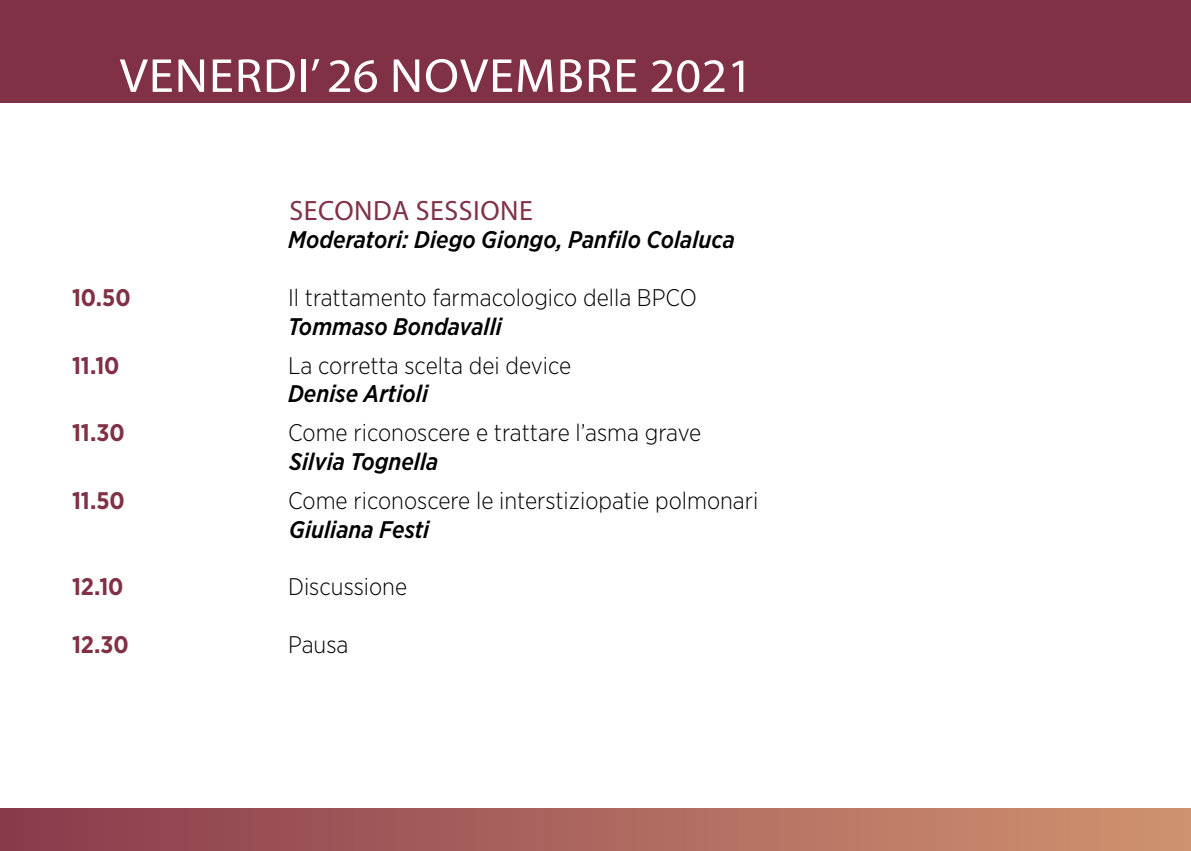
<style>
.page{position:relative;width:1191px;height:851px;background:#fff}
.page>*{position:absolute;margin:0;border:0;box-sizing:border-box;transform-origin:0 0}
.t1{font:48px "Myriad Pro";letter-spacing:.02em;color:#fff;scale:1.05 1}
.t2{font:28px "Myriad Pro";letter-spacing:.02em;color:#813146}
.t3{font:300 24px "Gotham Narrow";color:#000}
.t4{font:italic 500 24px "Gotham Narrow";color:#000}
.t5{font:700 24px "Gotham Narrow";color:#813146}
</style>
<div class="page">
<div style="left:0;top:0;width:1191px;height:102px;background:#813146"></div>
<div style="left:0;top:808px;width:1191px;height:42px;background:linear-gradient(to right,#893b4d,#d19370)"></div>
<h1 class="t1" style="left:120px;top:46px;width:605px">VENERDI’ 26 NOVEMBRE 2021</h1>
<p class="t2" style="left:289px;top:193px;width:245px">SECONDA SESSIONE</p>
<p class="t4" style="left:288px;top:224px;width:448px">Moderatori: Diego Giongo, Panfilo Colaluca</p>
<p class="t5" style="left:72px;top:282px;width:60px">10.50</p>
<p class="t3" style="left:288px;top:283px;width:410px">Il trattamento farmacologico della BPCO</p>
<p class="t4" style="left:288px;top:311px;width:215px">Tommaso Bondavalli</p>
<p class="t5" style="left:72px;top:350px;width:49px">11.10</p>
<p class="t3" style="left:288px;top:350px;width:285px">La corretta scelta dei device</p>
<p class="t4" style="left:288px;top:379px;width:142px">Denise Artioli</p>
<p class="t5" style="left:72px;top:417px;width:54px">11.30</p>
<p class="t3" style="left:288px;top:418px;width:415px">Come riconoscere e trattare l’asma grave</p>
<p class="t4" style="left:289px;top:446px;width:151px">Silvia Tognella</p>
<p class="t5" style="left:72px;top:485px;width:54px">11.50</p>
<p class="t3" style="left:288px;top:485px;width:472px">Come riconoscere le interstiziopatie polmonari</p>
<p class="t4" style="left:289px;top:514px;width:142px">Giuliana Festi</p>
<p class="t5" style="left:72px;top:571px;width:53px">12.10</p>
<p class="t3" style="left:288px;top:572px;width:121px">Discussione</p>
<p class="t5" style="left:72px;top:629px;width:58px">12.30</p>
<p class="t3" style="left:288px;top:629px;width:62px">Pausa</p>
</div>
